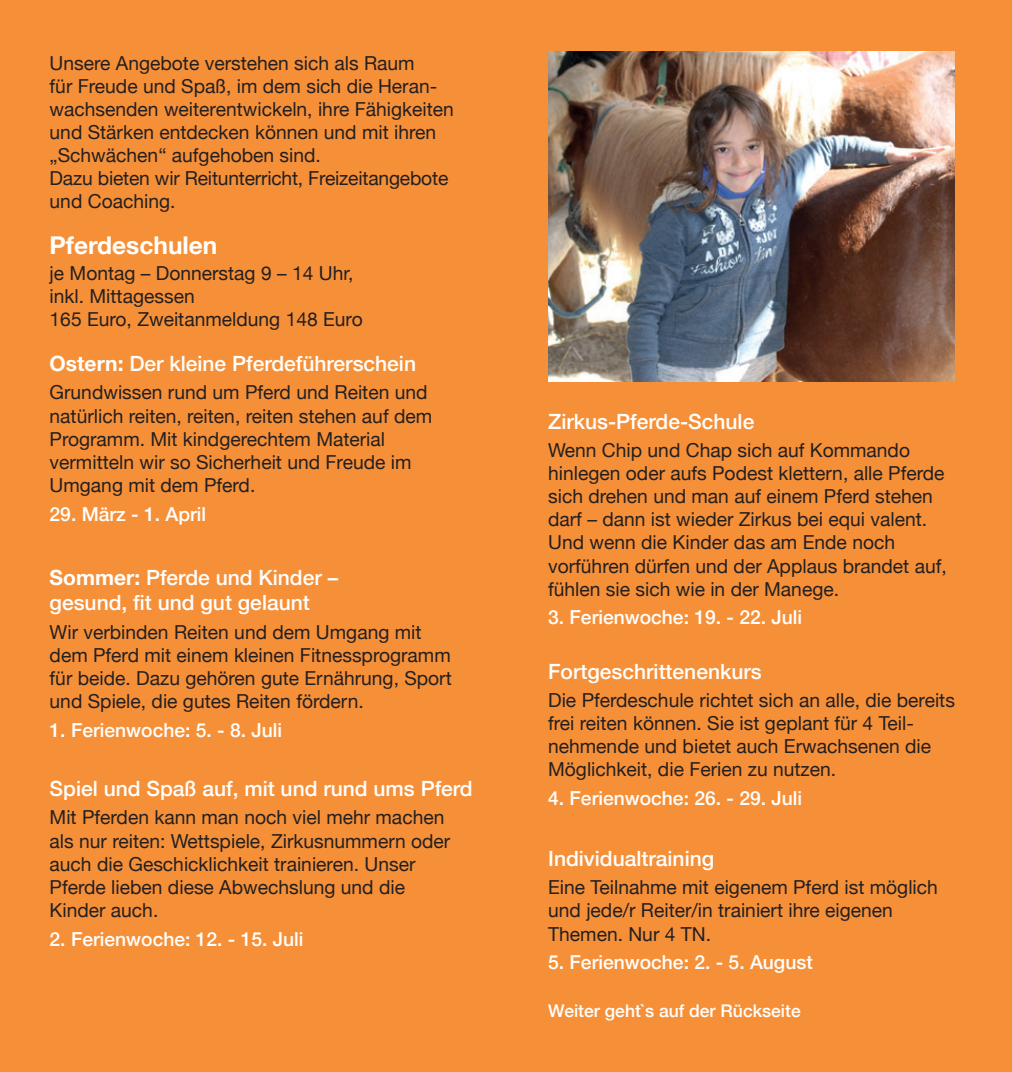
<style>
.page{position:relative;width:1012px;height:1072px;background:#fff}
.page>*{position:absolute;margin:0;border:0;box-sizing:border-box;transform-origin:0 0}
.t1{font:700 24.5px "Helvetica Neue";color:#fff}
.t2{font:500 21px/25.2px "Helvetica Neue";color:#fff}
.t3{font:19.25px/23.1px "Helvetica Neue";color:#231f20}
.t4{font:500 19.25px "Helvetica Neue";color:#fff}
.t5{font:500 17.5px "Helvetica Neue";color:#fff}
.s1{font-weight:700}
</style>
<div class="page">
<div style="left:0;top:0;width:1012px;height:1071px;background:#f69038"></div>
<img style="left:548px;top:51px;width:407px;height:330px">
<p class="t3" style="left:50px;top:52px;width:406px">Unsere Angebote verstehen sich als Raum<br>für Freude und Spaß, im dem sich die Heran&shy;wachsenden weiterentwickeln, ihre Fähigkeiten und Stärken entdecken können und mit ihren „Schwächen“ aufgehoben sind.<br>Dazu bieten wir Reitunterricht, Freizeitangebote und Coaching.</p>
<p class="t1" style="left:50px;top:226px;width:169px">Pferdeschulen</p>
<p class="t3" style="left:50px;top:263px;width:315px">je Montag – Donnerstag 9 – 14 Uhr, inkl. Mittagessen<br>165 Euro, Zweitanmeldung 148 Euro</p>
<p class="t2" style="left:50px;top:349px;width:368px"><span class="s1">Ostern:</span> Der kleine Pferdeführerschein</p>
<p class="t3" style="left:50px;top:382px;width:384px">Grundwissen rund um Pferd und Reiten und natürlich reiten, reiten, reiten stehen auf dem Programm. Mit kindgerechtem Material vermitteln wir so Sicherheit und Freude im Umgang mit dem Pferd.</p>
<p class="t4" style="left:50px;top:498px;width:158px">29. März - 1. April</p>
<p class="t2" style="left:50px;top:563px;width:290px"><span class="s1">Sommer:</span> Pferde und Kinder – gesund, fit und gut gelaunt</p>
<p class="t3" style="left:50px;top:621px;width:404px">Wir verbinden Reiten und dem Umgang mit dem Pferd mit einem kleinen Fitnessprogramm für beide. Dazu gehören gute Ernährung, Sport und Spiele, die gutes Reiten fördern.</p>
<p class="t4" style="left:50px;top:714px;width:234px">1. Ferienwoche: 5. - 8. Juli</p>
<p class="t2" style="left:50px;top:774px;width:425px">Spiel und Spaß auf, mit und rund ums Pferd</p>
<p class="t3" style="left:50px;top:807px;width:402px">Mit Pferden kann man noch viel mehr machen als nur reiten: Wettspiele, Zirkusnummern oder auch die Geschicklichkeit trainieren. Unser Pferde lieben diese Abwechslung und die Kinder auch.</p>
<p class="t4" style="left:50px;top:923px;width:255px">2. Ferienwoche: 12. - 15. Juli</p>
<p class="t2" style="left:548px;top:407px;width:208px">Zirkus-Pferde-Schule</p>
<p class="t3" style="left:548px;top:440px;width:400px">Wenn Chip und Chap sich auf Kommando hinlegen oder aufs Podest klettern, alle Pferde sich drehen und man auf einem Pferd stehen darf – dann ist wieder Zirkus bei equi valent.<br>Und wenn die Kinder das am Ende noch vorführen dürfen und der Applaus brandet auf, fühlen sie sich wie in der Manege.</p>
<p class="t4" style="left:548px;top:602px;width:255px">3. Ferienwoche: 19. - 22. Juli</p>
<p class="t2" style="left:548px;top:657px;width:215px">Fortgeschrittenenkurs</p>
<p class="t3" style="left:548px;top:689px;width:408px">Die Pferdeschule richtet sich an alle, die bereits frei reiten können. Sie ist geplant für 4 Teil&shy;nehmende und bietet auch Erwachsenen die Möglichkeit, die Ferien zu nutzen.</p>
<p class="t4" style="left:548px;top:782px;width:255px">4. Ferienwoche: 26. - 29. Juli</p>
<p class="t2" style="left:548px;top:844px;width:168px">Individualtraining</p>
<p class="t3" style="left:548px;top:877px;width:391px">Eine Teilnahme mit eigenem Pferd ist möglich und jede/r Reiter/in trainiert ihre eigenen<br>Themen. Nur 4 TN.</p>
<p class="t4" style="left:548px;top:947px;width:266px">5. Ferienwoche: 2. - 5. August</p>
<p class="t5" style="left:548px;top:996px;width:254px">Weiter geht`s auf der Rückseite</p>
</div>
